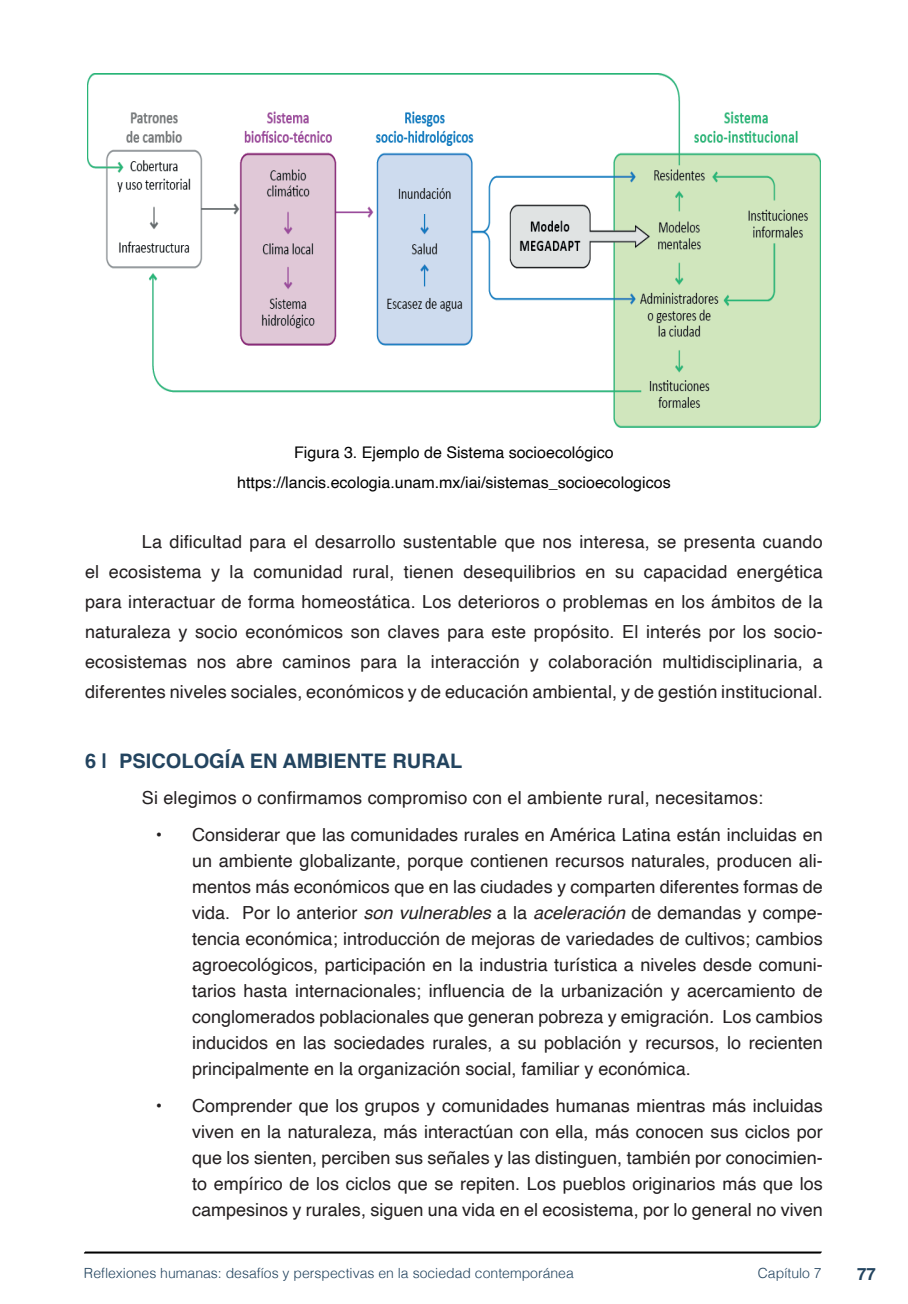
<style>
.page{position:relative;width:908px;height:1304px;background:#fff}
.page>*{position:absolute;margin:0;border:0;box-sizing:border-box;transform-origin:0 0}
.t1{font:700 20px "Helvetica";color:#23445f}
.txt{font:18px/26px "Helvetica";letter-spacing:.01em;color:#231f20;text-align:justify}
.t2{font:700 16.8px "Helvetica";color:#23445f}
.imagens_graf_tab{font:16px "Helvetica";color:#000}
.t3{font:300 14px "Helvetica";color:#23445f}
.s1{font-style:italic}
</style>
<div class="page">
<svg style="left:84px;top:1251px;width:737px;height:3px;background:#515151"></svg>
<img style="left:87px;top:74px;width:733px;height:353px">
<p class="imagens_graf_tab" style="left:294px;top:440px;width:321px">Figura 3. Ejemplo de Sistema socioecológico</p>
<p class="imagens_graf_tab" style="left:237px;top:470px;width:435px">https://lancis.ecologia.unam.mx/iai/sistemas_socioecologicos</p>
<p class="txt" style="left:85px;top:528px;width:738px;line-height:30px;text-indent:57px">La dificultad para el desarrollo sustentable que nos interesa, se presenta cuando el ecosistema y la comunidad rural, tienen desequilibrios en su capacidad energética para interactuar de forma homeostática. Los deterioros o problemas en los ámbitos de la naturaleza y socio económicos son claves para este propósito. El interés por los socio&shy;ecosistemas nos abre caminos para la interacción y colaboración multidisciplinaria, a diferentes niveles sociales, económicos y de educación ambiental, y de gestión institucional.</p>
<p class="t1" style="left:85px;top:749px;width:378px">6 | PSICOLOGÍA EN AMBIENTE RURAL</p>
<p class="txt" style="left:142px;top:785px;width:622px">Si elegimos o confirmamos compromiso con el ambiente rural, necesitamos:</p>
<p class="txt" style="left:192px;top:822px;width:632px;text-indent:-36px">• Considerar que las comunidades rurales en América Latina están incluidas en un ambiente globalizante, porque contienen recursos naturales, producen ali&shy;mentos más económicos que en las ciudades y comparten diferentes formas de vida. Por lo anterior <span class="s1">son vulnerables</span> a la <span class="s1">aceleración</span> de demandas y compe&shy;tencia económica; introducción de mejoras de variedades de cultivos; cambios agroecológicos, participación en la industria turística a niveles desde comuni&shy;tarios hasta internacionales; influencia de la urbanización y acercamiento de conglomerados poblacionales que generan pobreza y emigración<span class="s1">.</span> Los cambios inducidos en las sociedades rurales, a su población y recursos, lo recienten principalmente en la organización social, familiar y económica.</p>
<p class="txt" style="left:192px;top:1094px;width:632px;text-indent:-36px">• Comprender que los grupos y comunidades humanas mientras más incluidas viven en la naturaleza, más interactúan con ella, más conocen sus ciclos por que los sienten, perciben sus señales y las distinguen, también por conocimien&shy;to empírico de los ciclos que se repiten. Los pueblos originarios más que los campesinos y rurales, siguen una vida en el ecosistema, por lo general no viven</p>
<p class="t3" style="left:84px;top:1261px;width:491px">Reflexiones humanas: desafíos y perspectivas en la sociedad contemporánea</p>
<p class="t3" style="left:757px;top:1261px;width:65px">Capítulo 7</p>
<p class="t2" style="left:856px;top:1264px;width:20px">77</p>
</div>
